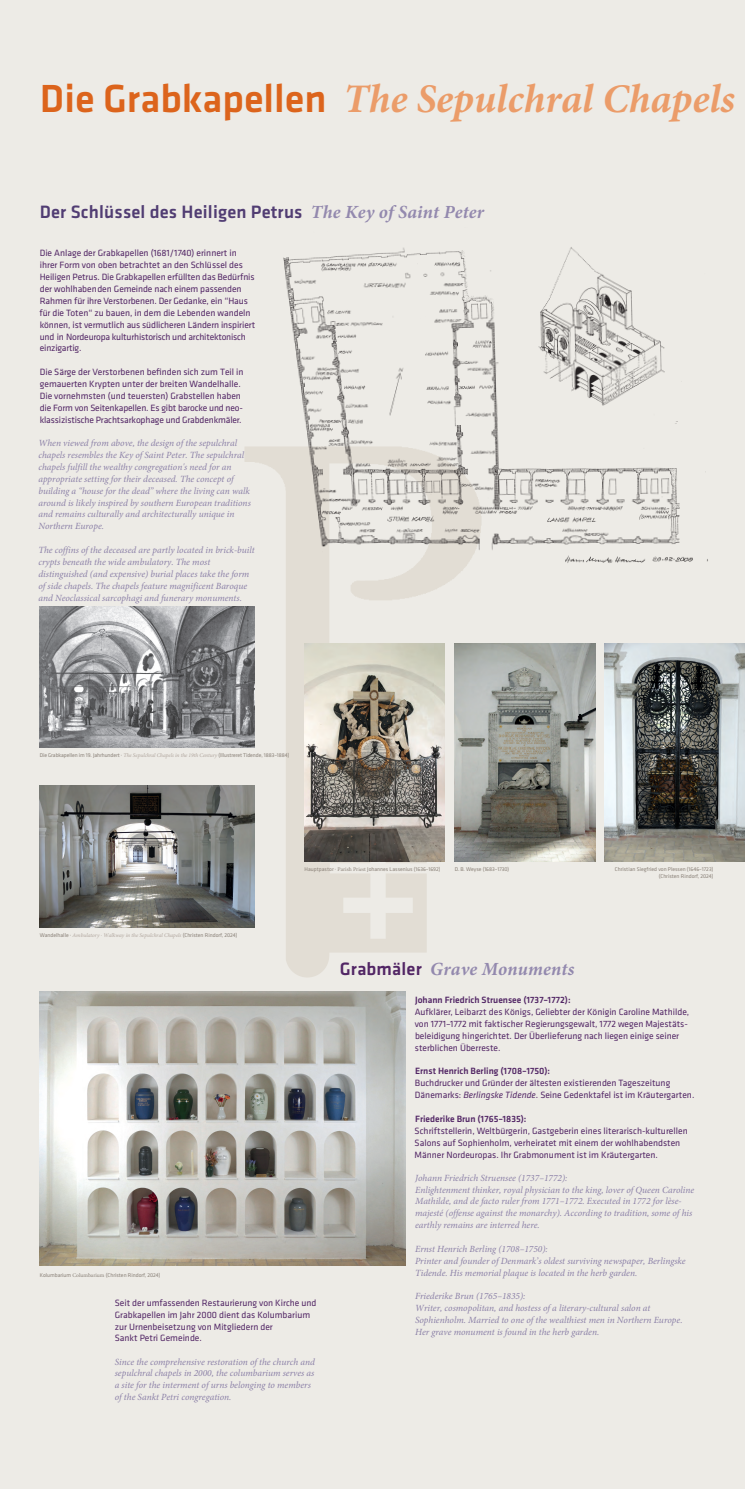
<style>
.page{position:relative;width:745px;height:1489px;background:#fff}
.page>*{position:absolute;margin:0;border:0;box-sizing:border-box;transform-origin:0 0}
.t1{font:italic 700 40.6px "Minion Pro";color:#eb9c69}
.t2{font:500 18.55px "Klavika Basic";letter-spacing:.01em;color:#513d73}
.t3{font:italic 700 18.55px "Minion Pro";letter-spacing:.01em;color:#9389ae}
.t4{font:italic 9.45px/11.9px "Minion Pro";color:#8b80a7}
.t5{font:9.45px/11.9px "Klavika Basic";color:#522665}
.t6{font:500 9.45px "Klavika Basic";color:#522665}
.t7{font:5.6px/7.7px "Klavika Basic";color:#898077;text-align:right}
.t8{font:italic 5.6px "Minion Pro";color:#aea39b}
.s1{font-family:"Klavika Basic";font-weight:500;font-style:normal;color:#dc641c}
.s2{font-family:"Minion Pro";font-weight:700;font-style:italic;color:#9389ae}
.s3{font-family:"Minion Pro";font-style:italic;color:#aea39b}
.s4{font-family:"Klavika Basic";font-style:normal;color:#898077}
.s5{font-family:"Minion Pro"}
.s6{font-family:"Klavika Basic";font-weight:500;font-style:normal;color:#522665}
.s7{font-style:italic}
</style>
<div class="page">
<div style="left:0;top:0;width:744px;height:1488px;background:#edebe6"></div>
<img style="left:231px;top:447px;width:258px;height:530px">
<img style="left:265px;top:247px;width:443px;height:321px">
<img style="left:40px;top:991px;width:365px;height:274px">
<img style="left:454px;top:644px;width:140px;height:217px">
<img style="left:304px;top:644px;width:140px;height:217px">
<img style="left:604px;top:644px;width:140px;height:217px">
<img style="left:40px;top:606px;width:215px;height:141px">
<img style="left:40px;top:785px;width:215px;height:142px">
<h1 class="t1" style="left:40px;top:70px;width:696px"><span class="s1">Die Grabkapellen</span> The Sepulchral Chapels</h1>
<h2 class="t2" style="left:40px;top:200px;width:445px">Der Schlüssel des Heiligen Petrus <span class="s2">The Key of Saint Peter</span></h2>
<p class="t5" style="left:39px;top:247px;width:217px">Die Anlage der Grabkapellen (1681/1740) erinnert in ihrer Form von oben betrachtet an den Schlüssel des Heiligen Petrus. Die Grabkapellen erfüllten das Bedürfnis der wohlhabenden Gemeinde nach einem passenden Rahmen für ihre Verstorbenen. Der Gedanke, ein “Haus für die Toten“ zu bauen, in dem die Lebenden wandeln können, ist vermutlich aus südlicheren Ländern inspiriert und in Nordeuropa kulturhistorisch und architektonisch einzigartig.</p>
<p class="t5" style="left:40px;top:366px;width:205px">Die Särge der Verstorbenen befinden sich zum Teil in gemauerten Krypten unter der breiten Wandelhalle.<br>Die vornehmsten (und teuersten) Grabstellen haben die Form von Seitenkapellen. Es gibt barocke und neo&shy;klassizistische Prachtsarkophage und Grabdenkmäler.</p>
<p class="t4" style="left:38px;top:437px;width:214px">When viewed from above, the design of the sepulchral chapels resembles the Key of Saint Peter. The sepulchral chapels fulfill the wealthy congregation's need for an appropriate setting for their deceased. The concept of building a “house for the dead” where the living can walk around is likely inspired by southern European traditions and remains culturally and architecturally unique in Northern Europe.</p>
<p class="t4" style="left:38px;top:544px;width:218px">The coffins of the deceased are partly located in brick-built crypts beneath the wide ambulatory. The most distinguished (and expensive) burial places take the form of side chapels. The chapels feature magnificent Baroque and Neoclassical sarcophagi and funerary monuments.</p>
<p class="t7" style="left:40px;top:751px;width:251px">Die Grabkapellen im 19. Jahrhundert · <span class="s3">The Sepulchral Chapels in the 19th Century</span> (Illustreret Tidende, 1883–1884)</p>
<p class="t8" style="left:40px;top:931px;width:199px"><span class="s4">Wandelhalle ·</span> Ambulatory · Walkway in the Sepulchral Chapels <span class="s4">(Christen Rindorf, 2024)</span></p>
<p class="t7" style="left:304px;top:864px;width:137px">Hauptpastor · <span class="s5">Parish Priest</span> Johannes Lassenius (1636–1692)</p>
<p class="t7" style="left:454px;top:864px;width:56px">D. B. Weyse (1683–1730)</p>
<p class="t7" style="left:614px;top:864px;width:100px">Christian Siegfried von Plessen (1646–1723) (Christen Rindorf, 2024)</p>
<h2 class="t3" style="left:340px;top:955px;width:236px"><span class="s6">Grabmäler</span> Grave Monuments</h2>
<p class="t7" style="left:40px;top:1271px;width:122px">Kolumbarium <span class="s5">Columbarium</span> (Christen Rindorf, 2024)</p>
<p class="t5" style="left:115px;top:1296px;width:203px">Seit der umfassenden Restaurierung von Kirche und Grabkapellen im Jahr 2000 dient das Kolumbarium zur Urnenbeisetzung von Mitgliedern der<br>Sankt Petri Gemeinde.</p>
<p class="t4" style="left:115px;top:1355px;width:201px">Since the comprehensive restoration of the church and sepulchral chapels in 2000, the columbarium serves as a site for the interment of urns belonging to members of the Sankt Petri congregation.</p>
<p class="t6" style="left:415px;top:993px;width:157px">Johann Friedrich Struensee (1737–1772):</p>
<p class="t5" style="left:414px;top:1005px;width:276px">Aufklärer, Leibarzt des Königs, Geliebter der Königin Caroline Mathilde, von 1771–1772 mit faktischer Regierungsgewalt, 1772 wegen Majestäts&shy;beleidigung hingerichtet. Der Überlieferung nach liegen einige seiner sterblichen Überreste.</p>
<p class="t6" style="left:415px;top:1064px;width:136px">Ernst Henrich Berling (1708–1750):</p>
<p class="t5" style="left:414px;top:1076px;width:281px;line-height:11.8px">Buchdrucker und Gründer der ältesten existierenden Tageszeitung<br>Dänemarks: <span class="s7">Berlingske Tidende</span>. Seine Gedenktafel ist im Kräutergarten.</p>
<p class="t6" style="left:415px;top:1112px;width:113px">Friederike Brun (1765–1835):</p>
<p class="t5" style="left:414px;top:1124px;width:274px">Schriftstellerin, Weltbürgerin, Gastgeberin eines literarisch-kulturellen<br>Salons auf Sophienholm, verheiratet mit einem der wohlhabendsten<br>Männer Nordeuropas. Ihr Grabmonument ist im Kräutergarten.</p>
<p class="t4" style="left:415px;top:1171px;width:280px">Johann Friedrich Struensee (1737–1772):<br>Enlightenment thinker, royal physician to the king, lover of Queen Caroline Mathilde, and de facto ruler from 1771–1772. Executed in 1772 for lèse&shy;majesté (offense against the monarchy). According to tradition, some of his earthly remains are interred here.</p>
<p class="t4" style="left:415px;top:1242px;width:272px">Ernst Henrich Berling (1708–1750):<br>Printer and founder of Denmark’s oldest surviving newspaper, Berlingske<br>Tidende. His memorial plaque is located in the herb garden.</p>
<p class="t4" style="left:415px;top:1290px;width:269px">Friederike Brun (1765–1835):<br>Writer, cosmopolitan, and hostess of a literary-cultural salon at Sophienholm. Married to one of the wealthiest men in Northern Europe.<br>Her grave monument is found in the herb garden.</p>
</div>
